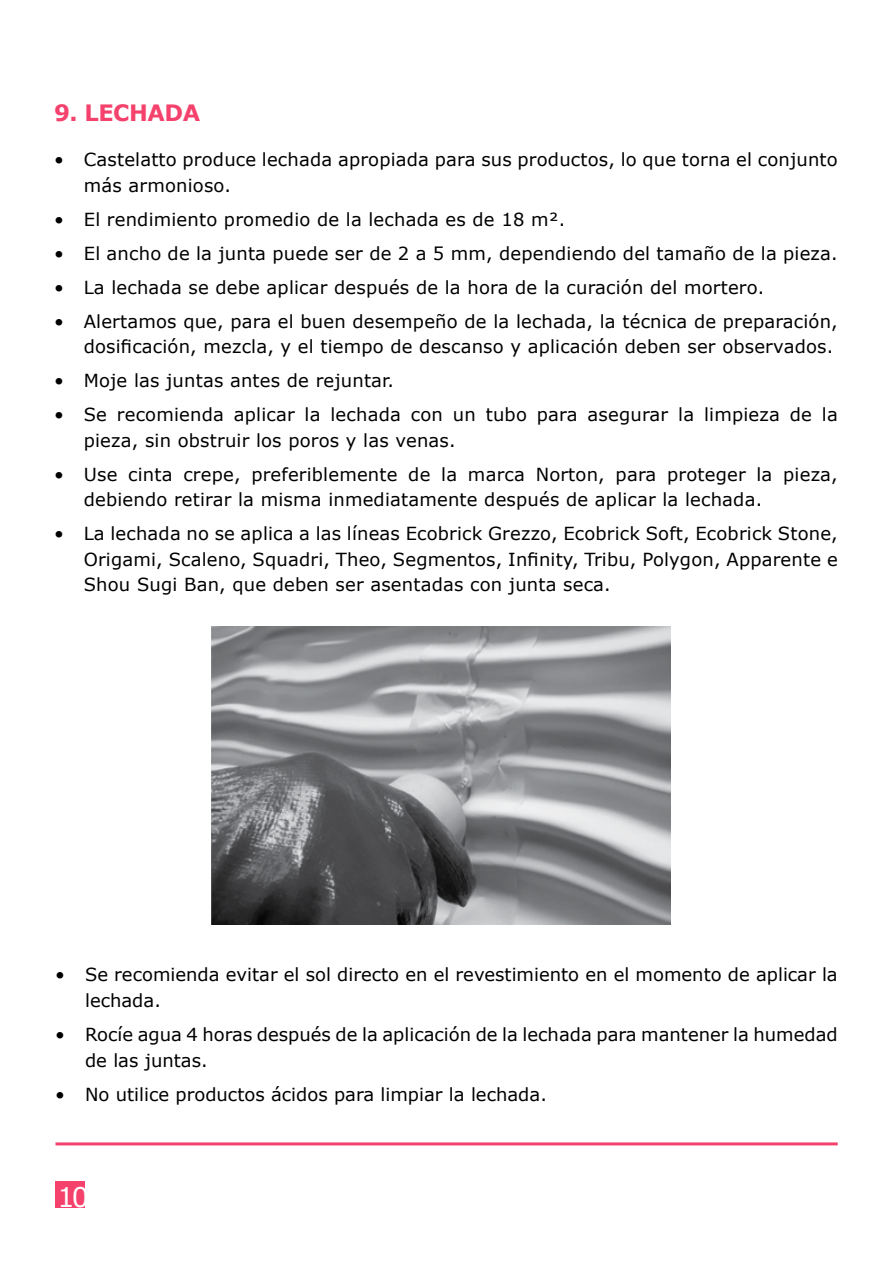
<style>
.page{position:relative;width:893px;height:1263px;background:#fff}
.page>*{position:absolute;margin:0;border:0;box-sizing:border-box;transform-origin:0 0}
.t1{font:27px "Verdana";color:#fff}
.t2{font:700 22.5px "Verdana";color:#f5426c}
.t3{font:18px/25.5px "Verdana";letter-spacing:.01em;color:#000}
</style>
<div class="page">
<div style="left:55px;top:1181px;width:30px;height:27px;background:#f5426c"></div>
<hr style="left:56px;top:1142px;width:782px;height:3px;background:#f5426c">
<img style="left:211px;top:627px;width:459px;height:297px">
<p class="t2" style="left:54px;top:97px;width:147px">9. LECHADA</p>
<p class="t3" style="left:84px;top:147px;width:755px;text-indent:-30px">• Castelatto produce lechada apropiada para sus productos, lo que torna el conjunto más armonioso.</p>
<p class="t3" style="left:54px;top:206px;width:513px">• El rendimiento promedio de la lechada es de 18 m².</p>
<p class="t3" style="left:54px;top:240px;width:785px">• El ancho de la junta puede ser de 2 a 5 mm, dependiendo del tamaño de la pieza.</p>
<p class="t3" style="left:54px;top:274px;width:712px">• La lechada se debe aplicar después de la hora de la curación del mortero.</p>
<p class="t3" style="left:54px;top:308px;width:785px;text-align:right">• Alertamos que, para el buen desempeño de la lechada, la técnica de preparación, dosificación, mezcla, y el tiempo de descanso y aplicación deben ser observados.</p>
<p class="t3" style="left:54px;top:368px;width:342px">• Moje las juntas antes de rejuntar.</p>
<p class="t3" style="left:84px;top:402px;width:756px;text-indent:-30px">• Se recomienda aplicar la lechada con un tubo para asegurar la limpieza de la pieza, sin obstruir los poros y las venas.</p>
<p class="t3" style="left:84px;top:461px;width:756px;text-indent:-30px">• Use cinta crepe, preferiblemente de la marca Norton, para proteger la pieza, debiendo retirar la misma inmediatamente después de aplicar la lechada.</p>
<p class="t3" style="left:84px;top:521px;width:755px;text-align:justify;text-indent:-30px">• La lechada no se aplica a las líneas Ecobrick Grezzo, Ecobrick Soft, Ecobrick Stone, Origami, Scaleno, Squadri, Theo, Segmentos, Infinity, Tribu, Polygon, Apparente e Shou Sugi Ban, que deben ser asentadas con junta seca.</p>
<p class="t3" style="left:85px;top:962px;width:754px;text-indent:-30px">• Se recomienda evitar el sol directo en el revestimiento en el momento de aplicar la lechada.</p>
<p class="t3" style="left:85px;top:1021px;width:754px;text-indent:-30px">• Rocíe agua 4 horas después de la aplicación de la lechada para mantener la humedad de las juntas.</p>
<p class="t3" style="left:55px;top:1081px;width:493px">• No utilice productos ácidos para limpiar la lechada.</p>
<h1 class="t1" style="left:57px;top:1178px;width:33px">10</h1>
</div>
